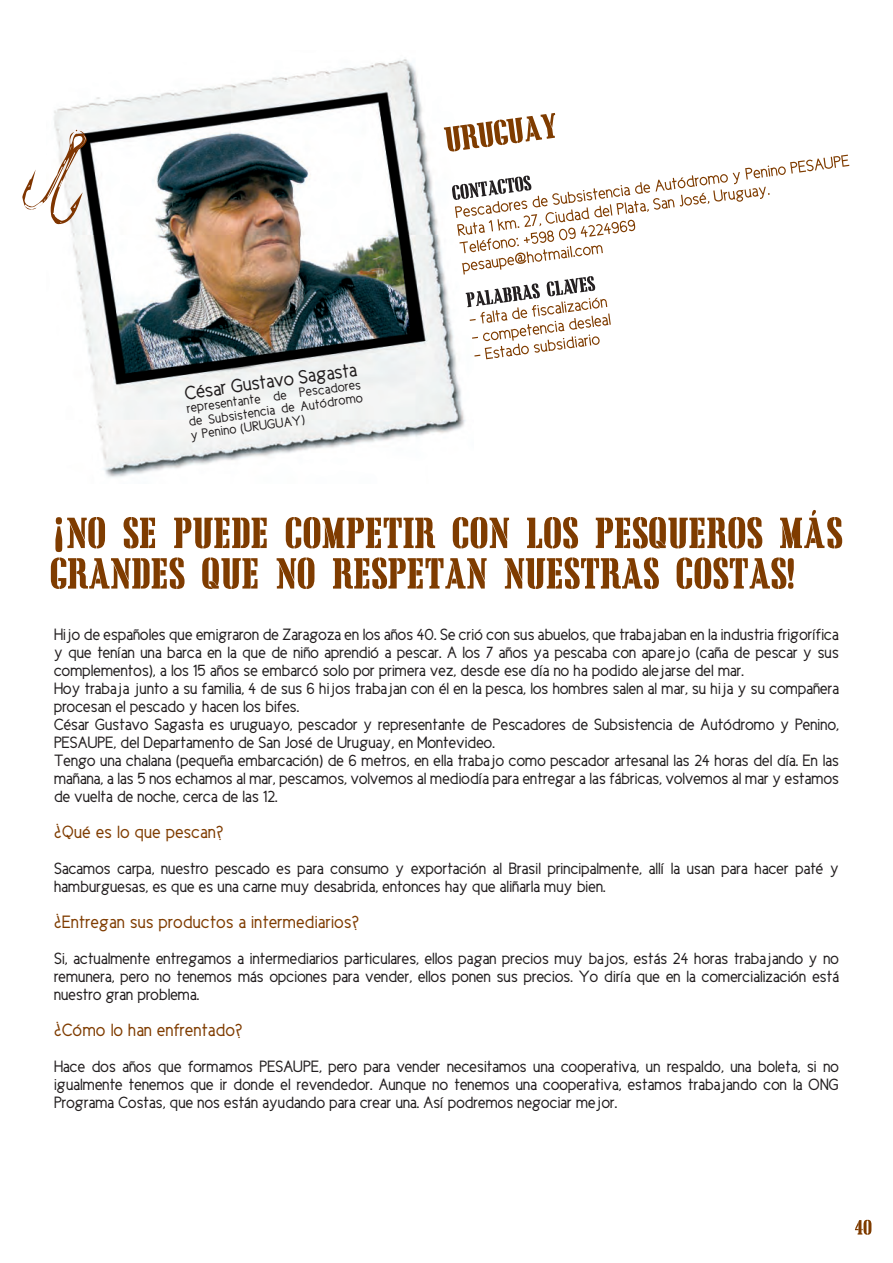
<style>
.page{position:relative;width:893px;height:1263px;background:#fff}
.page>*{position:absolute;margin:0;border:0;box-sizing:border-box;transform-origin:0 0}
.t1{font:19.5px "Cicle Gordita";color:#231f20}
.t2{font:18px "Cicle Gordita";letter-spacing:.015em;color:#7f3c00}
.t3{font:16.5px/18px "Cicle Gordita";color:#231f20}
.t4{font:13.5px/13.5px "Cicle Gordita";color:#231f20;text-align:justify}
</style>
<div class="page">
<img style="left:54px;top:59px;width:412px;height:419px">
<svg style="left:22px;top:130px;width:65px;height:94px"></svg>
<svg style="left:855px;top:1220px;width:16px;height:15px"></svg>
<svg style="left:444px;top:112px;width:406px;height:249px"></svg>
<svg style="left:51px;top:510px;width:791px;height:79px"></svg>
<p class="t1" style="left:183px;top:383px;width:175px;rotate:-8deg">César Gustavo Sagasta</p>
<p class="t4" style="left:186px;top:402px;width:177px;rotate:-8deg">representante de Pescadores de Subsistencia de Autódromo y Penino (URUGUAY)</p>
<p class="t3" style="left:54px;top:625px;width:787px">Hijo de españoles que emigraron de Zaragoza en los años 40. Se crió con sus abuelos, que trabajaban en la industria frigorífica y que tenían una barca en la que de niño aprendió a pescar. A los 7 años ya pescaba con aparejo (caña de pescar y sus complementos), a los 15 años se embarcó solo por primera vez, desde ese día no ha podido alejarse del mar.<br>Hoy trabaja junto a su familia, 4 de sus 6 hijos trabajan con él en la pesca, los hombres salen al mar, su hija y su compañera procesan el pescado y hacen los bifes.<br>César Gustavo Sagasta es uruguayo, pescador y representante de Pescadores de Subsistencia de Autódromo y Penino, PESAUPE, del Departamento de San José de Uruguay, en Montevideo.<br>Tengo una chalana (pequeña embarcación) de 6 metros, en ella trabajo como pescador artesanal las 24 horas del día. En las mañana, a las 5 nos echamos al mar, pescamos, volvemos al mediodía para entregar a las fábricas, volvemos al mar y estamos de vuelta de noche, cerca de las 12.</p>
<p class="t2" style="left:54px;top:822px;width:171px">¿Qué es lo que pescan?</p>
<p class="t3" style="left:54px;top:859px;width:786px">Sacamos carpa, nuestro pescado es para consumo y exportación al Brasil principalmente, allí la usan para hacer paté y hamburguesas, es que es una carne muy desabrida, entonces hay que aliñarla muy bien.</p>
<p class="t2" style="left:54px;top:912px;width:307px">¿Entregan sus productos a intermediarios?</p>
<p class="t3" style="left:54px;top:949px;width:786px;text-align:justify">Si, actualmente entregamos a intermediarios particulares, ellos pagan precios muy bajos, estás 24 horas trabajando y no remunera, pero no tenemos más opciones para vender, ellos ponen sus precios. Yo diría que en la comercialización está nuestro gran problema.</p>
<p class="t2" style="left:54px;top:1020px;width:190px">¿Cómo lo han enfrentado?</p>
<p class="t3" style="left:54px;top:1057px;width:786px;text-align:justify">Hace dos años que formamos PESAUPE, pero para vender necesitamos una cooperativa, un respaldo, una boleta, si no igualmente tenemos que ir donde el revendedor. Aunque no tenemos una cooperativa, estamos trabajando con la ONG Programa Costas, que nos están ayudando para crear una. Así podremos negociar mejor.</p>
</div>
